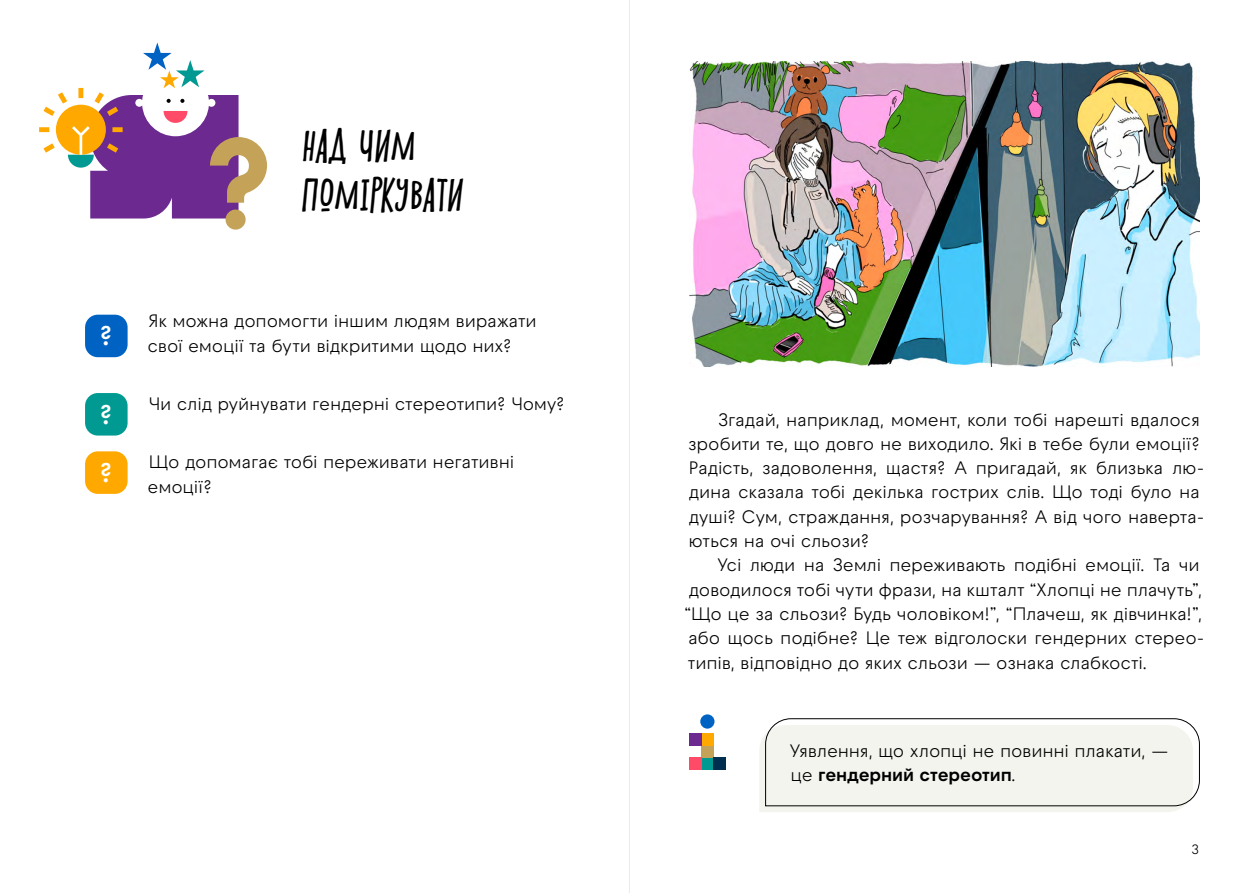
<style>
.page{position:relative;width:1259px;height:893px;background:#fff}
.page>*{position:absolute;margin:0;border:0;box-sizing:border-box;transform-origin:0 0}
.t1{font:italic 39px/48.8px "Shnobel";letter-spacing:-.025em;color:#000}
.t2{font:600 27px/58.3px "Raptor V3 Premium";color:#fff}
.t3{font:18px/24.3px "Raptor V3 Premium";letter-spacing:-.015em;color:#000}
.t4{font:13.5px "Raptor V3 Premium";color:#000}
.s1{font-weight:700}
</style>
<div class="page">
<div style="left:85px;top:315px;width:43px;height:42px;background:#0062c2;border-radius:13px"></div>
<div style="left:85px;top:393px;width:43px;height:43px;background:#009a92;border-radius:13px"></div>
<div style="left:85px;top:451px;width:43px;height:43px;background:#ffa800;border-radius:13px"></div>
<svg style="left:39px;top:43px;width:228px;height:187px"></svg>
<img style="left:689px;top:62px;width:510px;height:304px">
<svg style="left:759px;top:718px;width:441px;height:94px"></svg>
<div style="left:700px;top:714px;width:14px;height:15px;background:#0062c2;border-radius:50%"></div>
<div style="left:701px;top:758px;width:12px;height:12px;background:#009a92"></div>
<div style="left:701px;top:745px;width:12px;height:13px;background:#c4a358"></div>
<div style="left:701px;top:733px;width:12px;height:12px;background:#ffa800"></div>
<div style="left:689px;top:758px;width:12px;height:12px;background:#ff4a68"></div>
<div style="left:713px;top:758px;width:13px;height:12px;background:#002e4f"></div>
<div style="left:689px;top:733px;width:12px;height:12px;background:#6c2990"></div>
<hr style="left:629px;top:0;width:1px;height:893px;background:#000">
<h1 class="t1" style="left:302px;top:121px;width:163px">НАД ЧИМ<br>ПОМІРКУВАТИ</h1>
<h2 class="t2" style="left:100px;top:306px;width:14px">?</h2>
<h2 class="t2" style="left:100px;top:384px;width:14px">? ?</h2>
<p class="t3" style="left:147px;top:309px;width:391px">Як можна допомогти іншим людям виражати свої емоції та бути відкритими щодо них?</p>
<p class="t3" style="left:149px;top:391px;width:417px">Чи слід руйнувати гендерні стереотипи? Чому?</p>
<p class="t3" style="left:147px;top:450px;width:368px">Що допомагає тобі переживати негативні емоції?</p>
<p class="t3" style="left:688px;top:407px;width:518px;text-indent:30px">Згадай, наприклад, момент, коли тобі нарешті вдалося зробити те, що довго не виходило. Які в тебе були емоції?<br>Радість, задоволення, щастя? А пригадай, як близька лю&shy;дина сказала тобі декілька гострих слів. Що тоді було на душі? Сум, страждання, розчарування? А від чого наверта&shy;ються на очі сльози?</p>
<p class="t3" style="left:684px;top:553px;width:522px;text-indent:33px">Усі люди на Землі переживають подібні емоції. Та чи доводилося тобі чути фрази, на кшталт “Хлопці не плачуть”, “Що це за сльози? Будь чоловіком!”, “Плачеш, як дівчинка!”, або щось подібне? Це теж відголоски гендерних стерео&shy;типів, відповідно до яких сльози — ознака слабкості.</p>
<p class="t3" style="left:789px;top:739px;width:380px;line-height:23.4px">Уявлення, що хлопці не повинні плакати, — це <span class="s1">гендерний стереотип</span>.</p>
<p class="t4" style="left:1191px;top:839px;width:9px">3</p>
</div>
